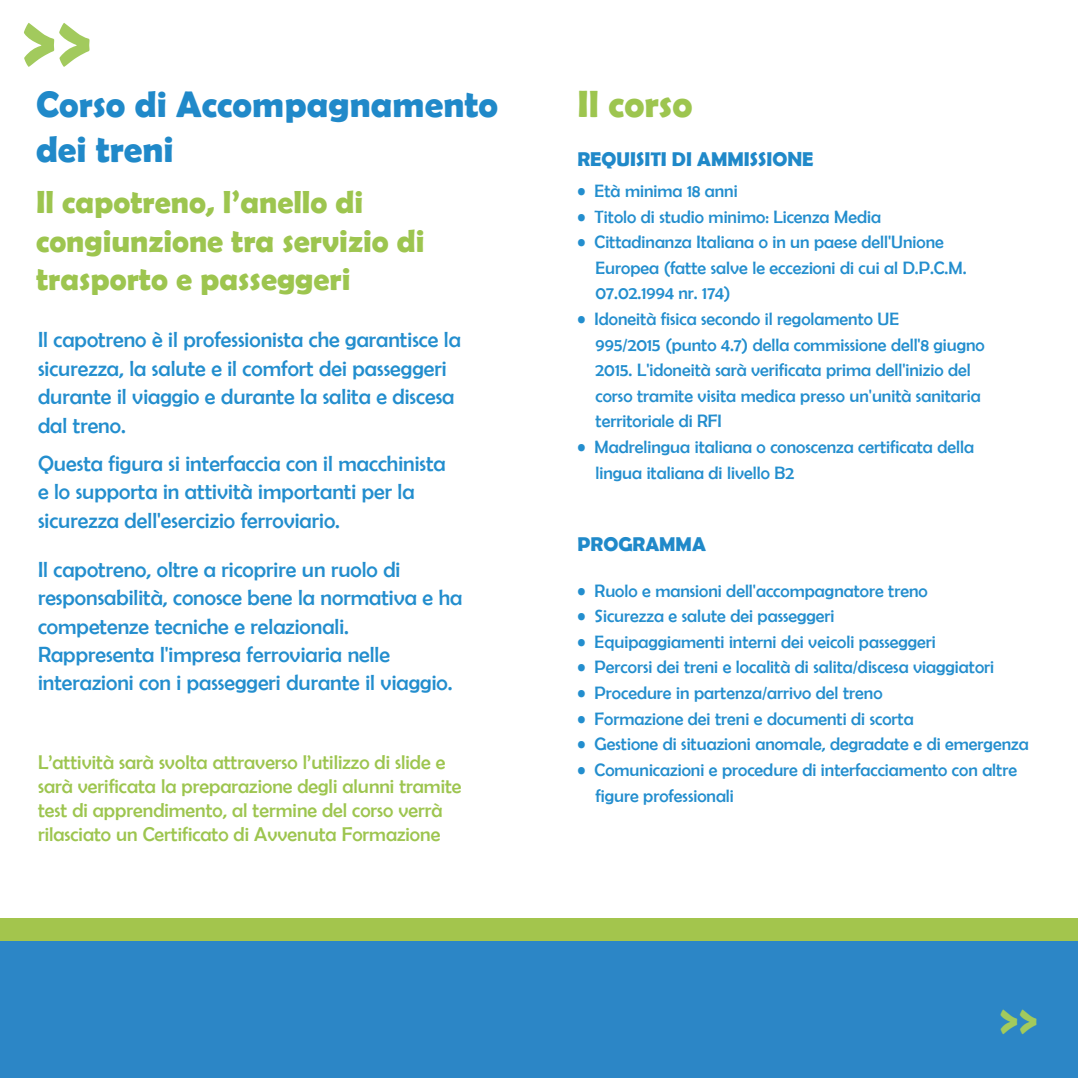
<style>
.page{position:relative;width:1078px;height:1078px;background:#fff}
.page>*{position:absolute;margin:0;border:0;box-sizing:border-box;transform-origin:0 0}
.t1{font:700 88px "Berlin Sans FB Demi";color:#a2ca5d}
.t2{font:700 48px "Berlin Sans FB Demi";color:#a2ca5d}
.t3{font:700 38px "Berlin Sans FB Demi";color:#9dc54f}
.t4{font:700 37px/44.4px "Berlin Sans FB Demi";color:#2089c9}
.t5{font:700 32px/38.4px "Berlin Sans FB Demi";color:#9dc54f}
.t6{font:22px/28.4px "Berlin Sans FB";color:#238ece}
.t7{font:20px/24px "Berlin Sans FB";color:#9dc54f}
.t8{font:700 20px "Berlin Sans FB Demi";color:#2089c9}
.t9{font:18px/25.6px "Berlin Sans FB";color:#238ece}
</style>
<div class="page">
<div style="left:0;top:931px;width:1077px;height:146px;background:#2c86c6"></div>
<div style="left:0;top:917px;width:1077px;height:22px;background:#a3c54d"></div>
<h1 class="t1" style="left:22px;top:-12px;width:72px">&gt;&gt;</h1>
<h3 class="t4" style="left:36px;top:82px;width:463px">Corso di Accompagnamento dei treni</h3>
<h3 class="t5" style="left:36px;top:182px;width:390px">Il capotreno, l’anello di congiunzione tra servizio di trasporto e passeggeri</h3>
<p class="t6" style="left:38px;top:325px;width:424px">Il capotreno è il professionista che garantisce la sicurezza, la salute e il comfort dei passeggeri durante il viaggio e durante la salita e discesa dal treno.</p>
<p class="t6" style="left:38px;top:449px;width:409px">Questa figura si interfaccia con il macchinista e lo supporta in attività importanti per la sicurezza dell'esercizio ferroviario.</p>
<p class="t6" style="left:38px;top:554px;width:426px">Il capotreno, oltre a ricoprire un ruolo di responsabilità, conosce bene la normativa e ha competenze tecniche e relazionali.<br>Rappresenta l'impresa ferroviaria nelle interazioni con i passeggeri durante il viaggio.</p>
<p class="t7" style="left:38px;top:749px;width:425px">L’attività sarà svolta attraverso l’utilizzo di slide e sarà verificata la preparazione degli alunni tramite test di apprendimento, al termine del corso verrà rilasciato un Certificato di Avvenuta Formazione</p>
<h3 class="t3" style="left:577px;top:82px;width:116px">Il corso</h3>
<p class="t8" style="left:577px;top:147px;width:237px">REQUISITI DI AMMISSIONE</p>
<p class="t9" style="left:577px;top:178px;width:161px">• Età minima 18 anni</p>
<p class="t9" style="left:577px;top:203px;width:305px">• Titolo di studio minimo: Licenza Media</p>
<p class="t9" style="left:595px;top:229px;width:372px;text-indent:-18px">• Cittadinanza Italiana o in un paese dell'Unione<br>Europea (fatte salve le eccezioni di cui al D.P.C.M.<br>07.02.1994 nr. 174)</p>
<p class="t9" style="left:595px;top:306px;width:390px;text-indent:-18px">• Idoneità fisica secondo il regolamento UE<br>995/2015 (punto 4.7) della commissione dell'8 giugno 2015. L'idoneità sarà verificata prima dell'inizio del corso tramite visita medica presso un'unità sanitaria territoriale di RFI</p>
<p class="t9" style="left:595px;top:434px;width:380px;text-indent:-18px">• Madrelingua italiana o conoscenza certificata della lingua italiana di livello B2</p>
<p class="t8" style="left:577px;top:532px;width:130px">PROGRAMMA</p>
<p class="t9" style="left:577px;top:577px;width:351px">• Ruolo e mansioni dell'accompagnatore treno</p>
<p class="t9" style="left:577px;top:603px;width:258px">• Sicurezza e salute dei passeggeri</p>
<p class="t9" style="left:577px;top:628px;width:360px">• Equipaggiamenti interni dei veicoli passeggeri</p>
<p class="t9" style="left:577px;top:654px;width:418px">• Percorsi dei treni e località di salita/discesa viaggiatori</p>
<p class="t9" style="left:577px;top:680px;width:306px">• Procedure in partenza/arrivo del treno</p>
<p class="t9" style="left:577px;top:705px;width:337px">• Formazione dei treni e documenti di scorta</p>
<p class="t9" style="left:577px;top:731px;width:452px">• Gestione di situazioni anomale, degradate e di emergenza</p>
<p class="t9" style="left:595px;top:756px;width:423px;text-indent:-18px">• Comunicazioni e procedure di interfacciamento con altre figure professionali</p>
<h2 class="t2" style="left:999px;top:990px;width:40px">&gt;&gt;</h2>
</div>
